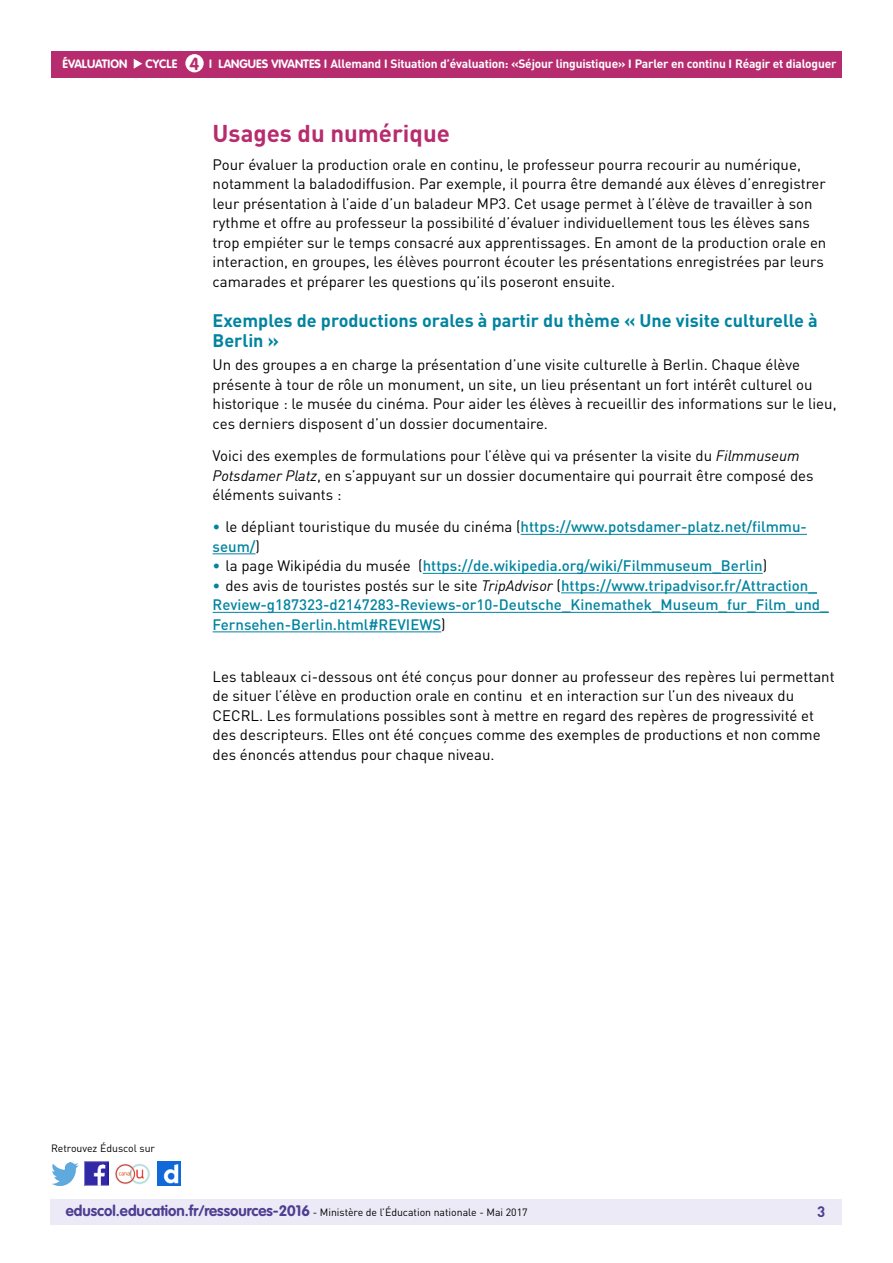
<style>
.page{position:relative;width:893px;height:1263px;background:#fff}
.page>*{position:absolute;margin:0;border:0;box-sizing:border-box;transform-origin:0 0}
._03_Titre_de_niveau{font:700 24px "DIN Pro";color:#b72c6e}
._04_Titre_de_niveau{font:700 18px/19.5px "DIN Pro";color:#0084a0}
.t1{font:700 17.25px "VAG Rounded Std";color:#b72c6e}
._06_Texte_courant{font:15px/19.5px "DIN Pro";color:#000}
.t2{font:500 15px/19.5px "DIN Pro";color:#0084a0}
.t3{font:700 15px "DIN Pro";color:#4e3e91}
.t4{font:700 12px "DIN Pro";letter-spacing:-.015em;color:#fff}
.t5{font:700 12px "VAG Rounded Std";color:#fff}
.t6{font:10.5px "DIN Pro";color:#000}
.s1{font-family:"VAG Rounded Std"}
.s2{font-style:italic}
.s3{font-weight:400}
.s4{font-weight:400;color:#000}
.s5{font-weight:400;font-style:italic;color:#000}
.s6{font-family:"VAG Rounded Std";font-weight:700;font-size:15px;color:#4e3e91}
</style>
<div class="page">
<div style="left:50px;top:1199px;width:791px;height:26px;background:#eceaf6"></div>
<div style="left:51px;top:51px;width:791px;height:27px;background:#b72c6e"></div>
<svg style="left:134px;top:59px;width:8px;height:10px"></svg>
<div style="left:185px;top:54px;width:19px;height:18px;background:#fff;border-radius:50%"></div>
<img style="left:85px;top:1162px;width:23px;height:23px">
<img style="left:51px;top:1163px;width:28px;height:22px">
<img style="left:158px;top:1162px;width:22px;height:23px">
<img style="left:115px;top:1163px;width:35px;height:22px">
<hr style="left:521px;top:534px;width:286px;height:1px;background:#0084a0">
<hr style="left:213px;top:553px;width:43px;height:1px;background:#0084a0">
<hr style="left:423px;top:573px;width:340px;height:1px;background:#0084a0">
<hr style="left:561px;top:592px;width:256px;height:1px;background:#0084a0">
<hr style="left:213px;top:612px;width:616px;height:1px;background:#0084a0">
<hr style="left:213px;top:631px;width:228px;height:1px;background:#0084a0">
<p class="t5" style="left:63px;top:57px;width:66px">ÉVALUATION</p>
<p class="t5" style="left:146px;top:57px;width:33px">CYCLE</p>
<p class="t4" style="left:209px;top:56px;width:629px"><span class="s1">I LANGUES VIVANTES I</span> Allemand <span class="s1">I</span> Situation d’évaluation: «Séjour linguistique» <span class="s1">I</span> Parler en continu <span class="s1">I</span> Réagir et dialoguer</p>
<p class="t1" style="left:190px;top:53px;width:11px">4</p>
<p class="_03_Titre_de_niveau" style="left:213px;top:117px;width:239px">Usages du numérique</p>
<p class="_06_Texte_courant" style="left:213px;top:154px;width:615px">Pour évaluer la production orale en continu, le professeur pourra recourir au numérique, notamment la baladodiffusion. Par exemple, il pourra être demandé aux élèves d’enregistrer leur présentation à l’aide d’un baladeur MP3. Cet usage permet à l’élève de travailler à son rythme et offre au professeur la possibilité d’évaluer individuellement tous les élèves sans trop empiéter sur le temps consacré aux apprentissages. En amont de la production orale en interaction, en groupes, les élèves pourront écouter les présentations enregistrées par leurs camarades et préparer les questions qu’ils poseront ensuite.</p>
<p class="_04_Titre_de_niveau" style="left:213px;top:310px;width:607px">Exemples de productions orales à partir du thème « Une visite culturelle à<br>Berlin »</p>
<p class="_06_Texte_courant" style="left:213px;top:355px;width:625px">Un des groupes a en charge la présentation d’une visite culturelle à Berlin. Chaque élève présente à tour de rôle un monument, un site, un lieu présentant un fort intérêt culturel ou historique : le musée du cinéma. Pour aider les élèves à recueillir des informations sur le lieu, ces derniers disposent d’un dossier documentaire.</p>
<p class="_06_Texte_courant" style="left:213px;top:446px;width:602px">Voici des exemples de formulations pour l’élève qui va présenter la visite du <span class="s2">Filmmuseum<br>Potsdamer Platz</span>, en s’appuyant sur un dossier documentaire qui pourrait être composé des éléments suivants :</p>
<p class="t2" style="left:213px;top:517px;width:596px"><span class="s3">•</span> <span class="s4">le dépliant touristique du musée du cinéma (</span>https://www.potsdamer-platz.net/filmmu&shy;seum/<span class="s4">)</span></p>
<p class="t2" style="left:213px;top:556px;width:556px"><span class="s3">•</span> <span class="s4">la page Wikipédia du musée (</span>https://de.wikipedia.org/wiki/Filmmuseum_Berlin<span class="s4">)</span></p>
<p class="t2" style="left:213px;top:575px;width:618px"><span class="s3">•</span> <span class="s4">des avis de touristes postés sur le site</span> <span class="s5">TripAdvisor</span> <span class="s4">(</span>https://www.tripadvisor.fr/Attraction_<br>Review-g187323-d2147283-Reviews-or10-Deutsche_Kinemathek_Museum_fur_Film_und_<br>Fernsehen-Berlin.html#REVIEWS<span class="s4">)</span></p>
<p class="_06_Texte_courant" style="left:213px;top:666px;width:624px">Les tableaux ci-dessous ont été conçus pour donner au professeur des repères lui permettant de situer l’élève en production orale en continu et en interaction sur l’un des niveaux du CECRL. Les formulations possibles sont à mettre en regard des repères de progressivité et des descripteurs. Elles ont été conçues comme des exemples de productions et non comme des énoncés attendus pour chaque niveau.</p>
<p class="t6" style="left:51px;top:1141px;width:106px">Retrouvez Éduscol sur</p>
<p class="t6" style="left:66px;top:1205px;width:463px"><span class="s6">eduscol.education.fr/ressources-2016</span> - Ministère de l’Éducation nationale - Mai 2017</p>
<p class="t3" style="left:817px;top:1201px;width:10px">3</p>
</div>
